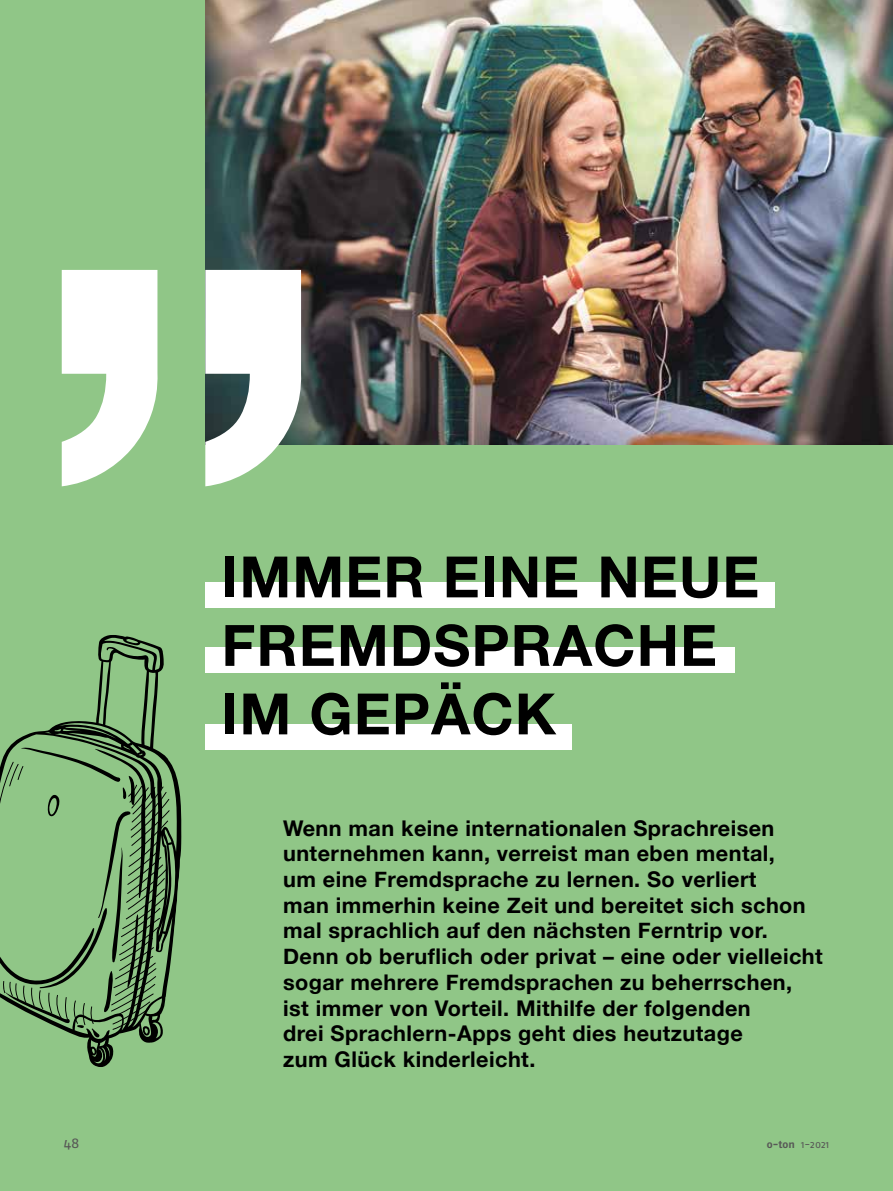
<style>
.page{position:relative;width:893px;height:1191px;background:#90c687}
.page>*{position:absolute;margin:0;border:0;box-sizing:border-box;transform-origin:0 0}
.t1{font:700 57px/68.6px "Helvetica Neue";letter-spacing:.02em;color:#000}
.t2{font:700 21.6px/25.7px "Helvetica Neue";letter-spacing:.02em;color:#000}
.t3{font:14.25px "Fago OT";color:#575756}
.t4{font:10.5px "Fago OT";color:#575756}
.s1{font-weight:700}
</style>
<div class="page">
<img style="left:205px;top:0;width:688px;height:444px">
<div style="left:205px;top:582px;width:570px;height:26px;background:#fff"></div>
<div style="left:205px;top:647px;width:530px;height:26px;background:#fff"></div>
<div style="left:205px;top:724px;width:366px;height:26px;background:#fff"></div>
<svg style="left:62px;top:270px;width:239px;height:216px;fill:#fff"></svg>
<svg style="left:10px;top:635px;width:172px;height:432px"></svg>
<svg style="left:0;top:746px;width:170px;height:292px"></svg>
<h1 class="t1" style="left:221px;top:544px;width:539px">IMMER EINE NEUE<br>FREMDSPRACHE<br>IM GEPÄCK</h1>
<p class="t2" style="left:283px;top:815px;width:541px">Wenn man keine internationalen Sprachreisen unternehmen kann, verreist man eben mental,<br>um eine Fremdsprache zu lernen. So verliert<br>man immerhin keine Zeit und bereitet sich schon mal sprachlich auf den nächsten Ferntrip vor.<br>Denn ob beruflich oder privat – eine oder vielleicht sogar mehrere Fremdsprachen zu beherrschen, ist immer von Vorteil. Mithilfe der folgenden<br>drei Sprachlern-Apps geht dies heutzutage<br>zum Glück kinderleicht.</p>
<p class="t3" style="left:64px;top:1134px;width:17px">48</p>
<p class="t4" style="left:767px;top:1138px;width:64px"><span class="s1">o-ton</span> 1-2021</p>
</div>
